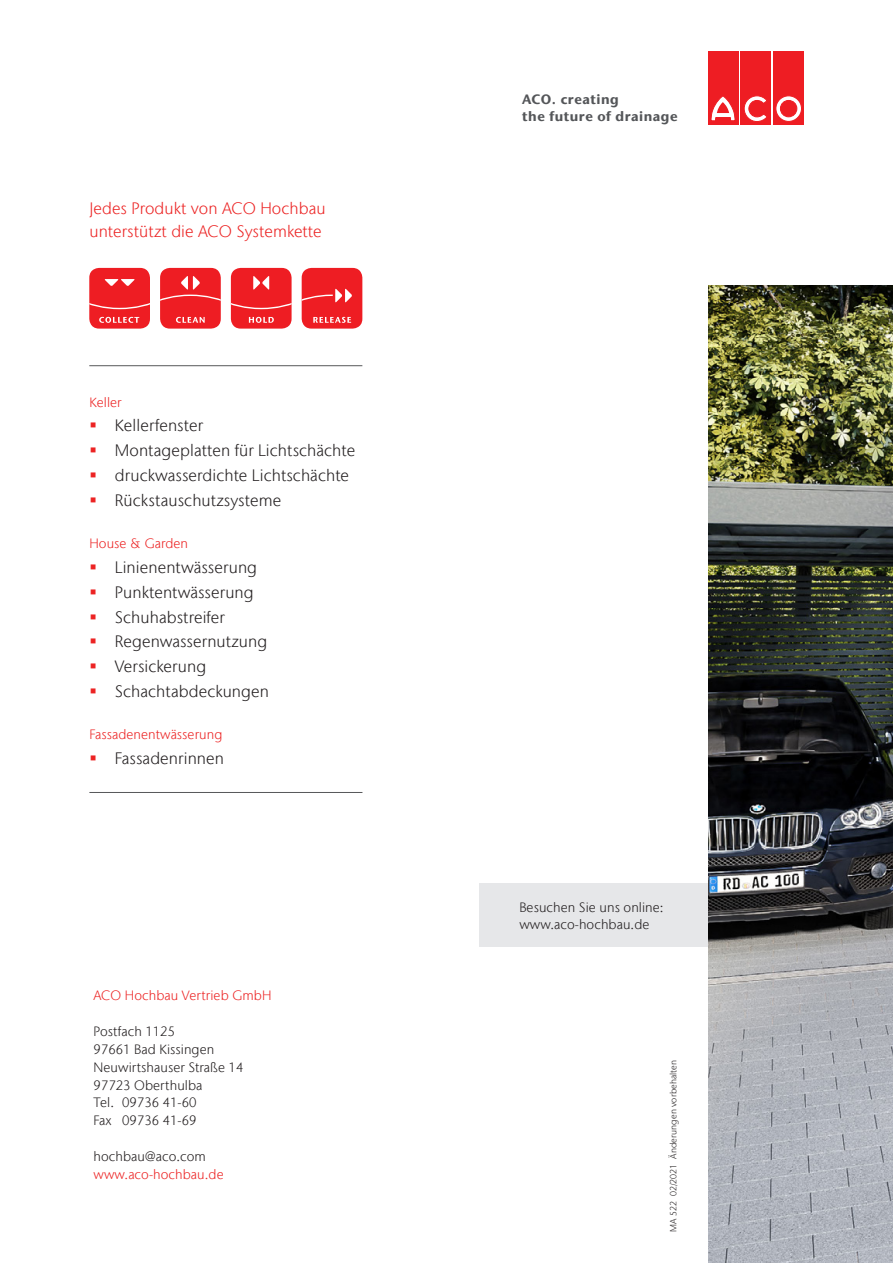
<style>
.page{position:relative;width:893px;height:1263px;background:#fff}
.page>*{position:absolute;margin:0;border:0;box-sizing:border-box;transform-origin:0 0}
.t1{font:300 16.5px "Stone Sans IIITC Com";letter-spacing:.005em;color:#231f20}
.Introduction_text{font:300 16.5px/23.1px "Stone Sans IIITC Com";letter-spacing:.005em;color:#ec2323}
.Body_copy{font:300 13.5px/17.9px "Stone Sans IIITC Com";letter-spacing:.005em;color:#231f20}
.Body_copy-2{font:300 13.5px "Stone Sans IIITC Com";letter-spacing:.005em;color:#ec2323}
.Back_Claim{font:700 13.5px/16.5px "Stone Sans IIITC Com";letter-spacing:.04em;color:#545659}
.t2{font:300 9px "Stone Sans IIITC Com";letter-spacing:.01em;color:#231f20}
</style>
<div class="page">
<div style="left:708px;top:51px;width:30px;height:73px;background:#ee1d23"></div>
<svg style="left:711px;top:96px;width:24px;height:25px"></svg>
<div style="left:741px;top:51px;width:30px;height:73px;background:#ee1d23"></div>
<svg style="left:744px;top:96px;width:23px;height:26px"></svg>
<div style="left:774px;top:51px;width:30px;height:73px;background:#ee1d23"></div>
<svg style="left:776px;top:96px;width:25px;height:25px"></svg>
<div style="left:776px;top:96px;width:26px;height:25px;border:1px solid #ee1d23;border-radius:50%"></div>
<div style="left:780px;top:100px;width:17px;height:17px;background:#ee1d23;border-radius:50%"></div>
<div style="left:780px;top:100px;width:17px;height:17px;border:1px solid #ee1d23;border-radius:50%"></div>
<div style="left:479px;top:883px;width:234px;height:64px;background:#e6e7e9"></div>
<img style="left:708px;top:286px;width:185px;height:977px">
<div style="left:89px;top:268px;width:61px;height:61px;background:#ee1d23;border-radius:10px"></div>
<svg style="left:89px;top:279px;width:61px;height:44px"></svg>
<div style="left:160px;top:268px;width:61px;height:61px;background:#ee1d23;border-radius:10px"></div>
<svg style="left:160px;top:276px;width:61px;height:47px"></svg>
<div style="left:231px;top:268px;width:61px;height:61px;background:#ee1d23;border-radius:10px"></div>
<svg style="left:231px;top:276px;width:61px;height:47px"></svg>
<div style="left:302px;top:268px;width:60px;height:61px;background:#ee1d23;border-radius:10px"></div>
<svg style="left:302px;top:289px;width:50px;height:34px"></svg>
<hr style="left:89px;top:365px;width:273px;height:1px;background:#57585a">
<hr style="left:89px;top:792px;width:273px;height:1px;background:#57585a">
<p class="Introduction_text" style="left:89px;top:197px;width:238px">Jedes Produkt von ACO Hochbau unterstützt die ACO Systemkette</p>
<p class="Body_copy-2" style="left:89px;top:394px;width:34px">Keller</p>
<p class="t1" style="left:115px;top:415px;width:90px">Kellerfenster</p>
<p class="t1" style="left:115px;top:440px;width:242px">Montageplatten für Lichtschächte</p>
<p class="t1" style="left:115px;top:465px;width:236px">druckwasserdichte Lichtschächte</p>
<p class="t1" style="left:115px;top:490px;width:168px">Rückstauschutzsysteme</p>
<p class="Body_copy-2" style="left:89px;top:535px;width:100px">House &amp; Garden</p>
<p class="t1" style="left:115px;top:557px;width:144px">Linienentwässerung</p>
<p class="t1" style="left:115px;top:582px;width:140px">Punktentwässerung</p>
<p class="t1" style="left:115px;top:607px;width:111px">Schuhabstreifer</p>
<p class="t1" style="left:115px;top:631px;width:154px">Regenwassernutzung</p>
<p class="t1" style="left:115px;top:656px;width:93px">Versickerung</p>
<p class="t1" style="left:115px;top:681px;width:156px">Schachtabdeckungen</p>
<p class="Body_copy-2" style="left:89px;top:726px;width:135px">Fassadenentwässerung</p>
<p class="t1" style="left:115px;top:748px;width:111px">Fassadenrinnen</p>
<p class="Body_copy-2" style="left:94px;top:987px;width:179px">ACO Hochbau Vertrieb GmbH</p>
<p class="Body_copy" style="left:94px;top:1022px;width:83px">Postfach 1125</p>
<p class="Body_copy" style="left:94px;top:1040px;width:122px">97661 Bad Kissingen</p>
<p class="Body_copy" style="left:94px;top:1058px;width:151px">Neuwirtshauser Straße 14</p>
<p class="Body_copy" style="left:94px;top:1076px;width:110px">97723 Oberthulba</p>
<p class="Body_copy" style="left:94px;top:1094px;width:105px">Tel. 09736 41-60</p>
<p class="Body_copy" style="left:94px;top:1111px;width:105px">Fax 09736 41-69</p>
<p class="Body_copy" style="left:94px;top:1147px;width:114px">hochbau@aco.com</p>
<p class="Body_copy-2" style="left:94px;top:1166px;width:132px">www.aco-hochbau.de</p>
<p class="Back_Claim" style="left:522px;top:91px;width:157px">ACO. creating<br>the future of drainage</p>
<p class="Body_copy" style="left:519px;top:898px;width:146px">Besuchen Sie uns online: www.aco-hochbau.de</p>
<p class="t2" style="left:668px;top:1232px;width:174px;rotate:-90deg">MA 522 02/2021 Änderungen vorbehalten</p>
</div>
